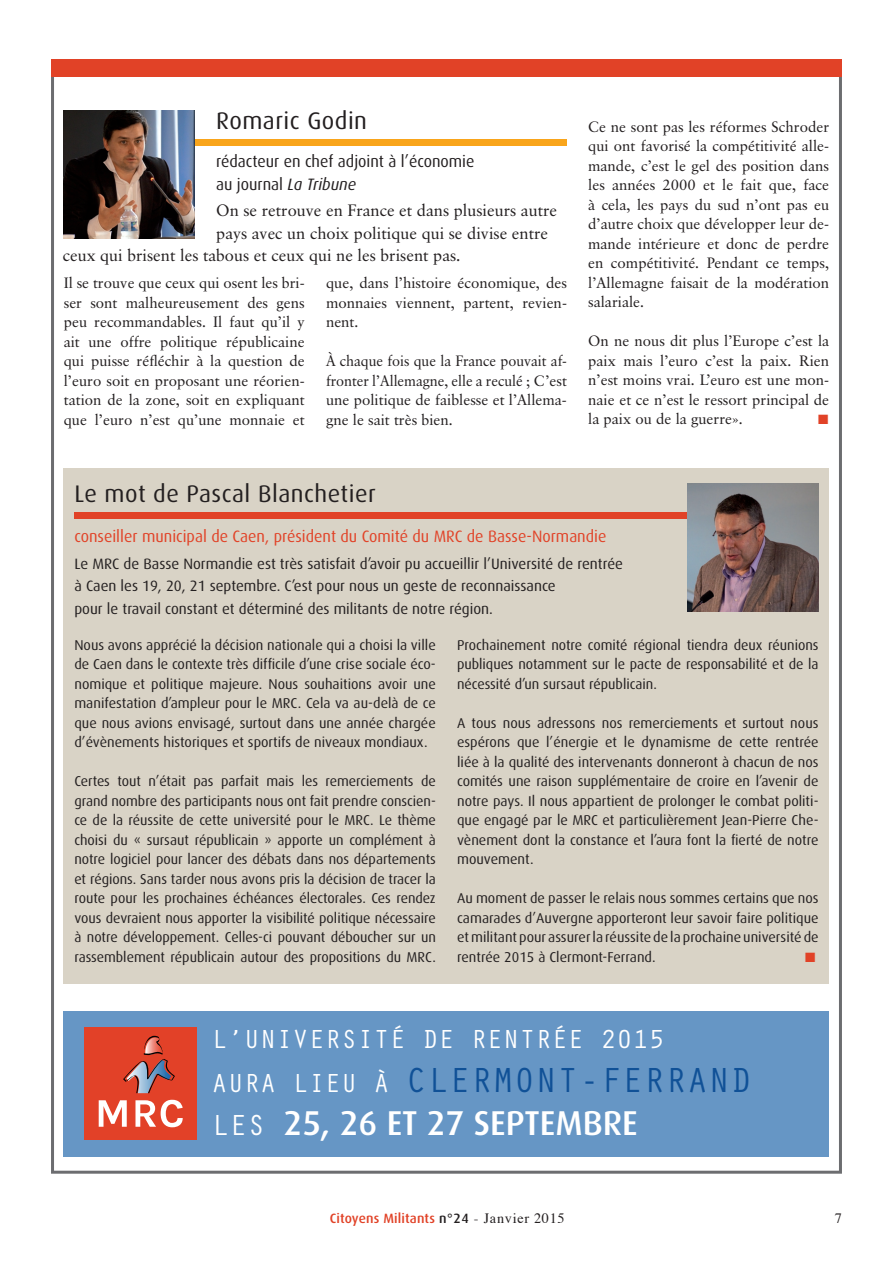
<style>
.page{position:relative;width:893px;height:1263px;background:#fff}
.page>*{position:absolute;margin:0;border:0;box-sizing:border-box;transform-origin:0 0}
.t1{font:36px "Orator Std";color:#105197}
.t2{font:500 34.5px "Dax";color:#fff}
.t3{font:27px "Orator Std";color:#fff}
.t4{font:24px "Dax";letter-spacing:.02em;color:#231f20}
.t5{font:16.5px "Classical Garamond BT";color:#231f20}
.t6{font:16.5px "Dax";color:#e14227}
.t7{font:16.5px/22.5px "Dax";color:#231f20}
.t8{font:15px/19.5px "Classical Garamond BT";color:#231f20;text-align:justify}
.t9{font:15px/22.5px "Dax";color:#231f20}
.t10{font:15px/19.5px "Classical Garamond BT";color:#231f20;text-align:justify;scale:.96 1}
.t11{font:14.25px/19.5px "Dax";letter-spacing:-.005em;color:#231f20;text-align:justify}
.t12{font:14.25px "Times";color:#231f20}
.t13{font:500 13.5px "Dax";letter-spacing:.01em;color:#e14227}
.t14{font:13.5px "Zapf Dingbats ITC";color:#e14227}
.s1{font-style:italic}
.s2{font-size:27px;color:#fff}
.s3{font-family:"Orator Std";font-weight:400;font-size:30px}
.s4{color:#231f20}
.s5{font-family:"Times";font-weight:400;font-size:14.25px;color:#231f20}
</style>
<div class="page">
<div style="left:51px;top:68px;width:791px;height:1106px;background:#fff;border:3px solid #6c6d70"></div>
<div style="left:64px;top:468px;width:765px;height:515px;background:#d9d3c6"></div>
<div style="left:51px;top:60px;width:791px;height:17px;background:#e14227"></div>
<div style="left:195px;top:139px;width:372px;height:7px;background:#f9a51b"></div>
<div style="left:74px;top:512px;width:635px;height:7px;background:#e14227"></div>
<img style="left:688px;top:484px;width:131px;height:127px">
<img style="left:64px;top:111px;width:131px;height:127px">
<div style="left:64px;top:1011px;width:765px;height:146px;background:#6696c5"></div>
<div style="left:84px;top:1027px;width:113px;height:113px;background:#e24128"></div>
<svg style="left:99px;top:1100px;width:28px;height:27px"></svg>
<svg style="left:135px;top:1100px;width:48px;height:27px"></svg>
<svg style="left:123px;top:1036px;width:52px;height:57px"></svg>
<h3 class="t4" style="left:216px;top:108px;width:152px">Romaric Godin</h3>
<p class="t7" style="left:216px;top:150px;width:260px">rédacteur en chef adjoint à l’économie au journal <span class="s1">La Tribune</span></p>
<p class="t5" style="left:216px;top:200px;width:343px">On se retrouve en France et dans plusieurs autre</p>
<p class="t5" style="left:216px;top:223px;width:334px">pays avec un choix politique qui se divise entre</p>
<p class="t5" style="left:63px;top:245px;width:400px">ceux qui brisent les tabous et ceux qui ne les brisent pas.</p>
<p class="t8" style="left:64px;top:273px;width:242px">Il se trouve que ceux qui osent les bri&shy;ser sont malheureusement des gens peu recommandables. Il faut qu’il y ait une offre politique républicaine qui puisse réfléchir à la question de l’euro soit en proposant une réorien&shy;tation de la zone, soit en expliquant que l’euro n’est qu’une monnaie et</p>
<p class="t8" style="left:326px;top:273px;width:242px">que, dans l’histoire économique, des monnaies viennent, partent, revien&shy;nent.</p>
<p class="t10" style="left:326px;top:351px;width:252px">à chaque fois que la France pouvait af&shy;fronter l’Allemagne, elle a reculé ; C’est une politique de faiblesse et l’Allema&shy;gne le sait très bien.</p>
<p class="t8" style="left:588px;top:116px;width:242px">Ce ne sont pas les réformes Schroder qui ont favorisé la compétitivité alle&shy;mande, c’est le gel des position dans les années 2000 et le fait que, face à cela, les pays du sud n’ont pas eu d’autre choix que développer leur de&shy;mande intérieure et donc de perdre en compétitivité. Pendant ce temps, l’Allemagne faisait de la modération salariale.</p>
<p class="t8" style="left:588px;top:331px;width:242px">On ne nous dit plus l’Europe c’est la paix mais l’euro c’est la paix. Rien n’est moins vrai. L’euro est une mon&shy;naie et ce n’est le ressort principal de la paix ou de la guerre».</p>
<p class="t14" style="left:818px;top:413px;width:12px">■</p>
<h3 class="t4" style="left:74px;top:481px;width:303px">Le mot de Pascal Blanchetier</h3>
<p class="t6" style="left:74px;top:527px;width:534px">conseiller municipal de Caen, président du Comité du MRC de Basse-Normandie</p>
<p class="t9" style="left:74px;top:552px;width:550px">Le MRC de Basse Normandie est très satisfait d’avoir pu accueillir l’Université de rentrée à Caen les 19, 20, 21 septembre. C’est pour nous un geste de reconnaissance<br>pour le travail constant et déterminé des militants de notre région.</p>
<p class="t11" style="left:74px;top:635px;width:363px">Nous avons apprécié la décision nationale qui a choisi la ville de Caen dans le contexte très difficile d’une crise sociale éco&shy;nomique et politique majeure. Nous souhaitions avoir une manifestation d’ampleur pour le MRC. Cela va au-delà de ce que nous avions envisagé, surtout dans une année chargée d’évènements historiques et sportifs de niveaux mondiaux.</p>
<p class="t11" style="left:74px;top:771px;width:363px">Certes tout n’était pas parfait mais les remerciements de grand nombre des participants nous ont fait prendre conscien&shy;ce de la réussite de cette université pour le MRC. Le thème choisi du « sursaut républicain » apporte un complément à notre logiciel pour lancer des débats dans nos départements et régions. Sans tarder nous avons pris la décision de tracer la route pour les prochaines échéances électorales. Ces rendez vous devraient nous apporter la visibilité politique nécessaire à notre développement. Celles-ci pouvant déboucher sur un rassemblement républicain autour des propositions du MRC.</p>
<p class="t11" style="left:457px;top:635px;width:363px">Prochainement notre comité régional tiendra deux réunions publiques notamment sur le pacte de responsabilité et de la nécessité d’un sursaut républicain.</p>
<p class="t11" style="left:457px;top:713px;width:363px">A tous nous adressons nos remerciements et surtout nous espérons que l’énergie et le dynamisme de cette rentrée liée à la qualité des intervenants donneront à chacun de nos comités une raison supplémentaire de croire en l’avenir de notre pays. I l nous appartient de prolonger le combat politi&shy;que engagé par le MRC et particulièrement Jean-Pierre Che&shy;vènement dont la constance et l’aura font la fierté de notre mouvement.</p>
<p class="t11" style="left:457px;top:888px;width:363px">Au moment de passer le relais nous sommes certains que nos camarades d’Auvergne apporteront leur savoir faire politique et militant pour assurer la réussite de la prochaine université de rentrée 2015 à Clermont-Ferrand.</p>
<p class="t14" style="left:805px;top:950px;width:12px">■</p>
<h3 class="t3" style="left:212px;top:1020px;width:455px">L’UNIVERSITÉ DE RENTRÉE 2015</h3>
<h1 class="t1" style="left:212px;top:1054px;width:541px"><span class="s2">AURA LIEU À</span> CLERMONT-FERRAND</h1>
<h2 class="t2" style="left:212px;top:1104px;width:428px"><span class="s3">L ES</span> 25, 26 et 27 septembre</h2>
<p class="t13" style="left:330px;top:1210px;width:236px">Citoyens Militants <span class="s4">n°24</span> <span class="s5">- Janvier 2015</span></p>
<p class="t12" style="left:835px;top:1204px;width:9px">7</p>
</div>
